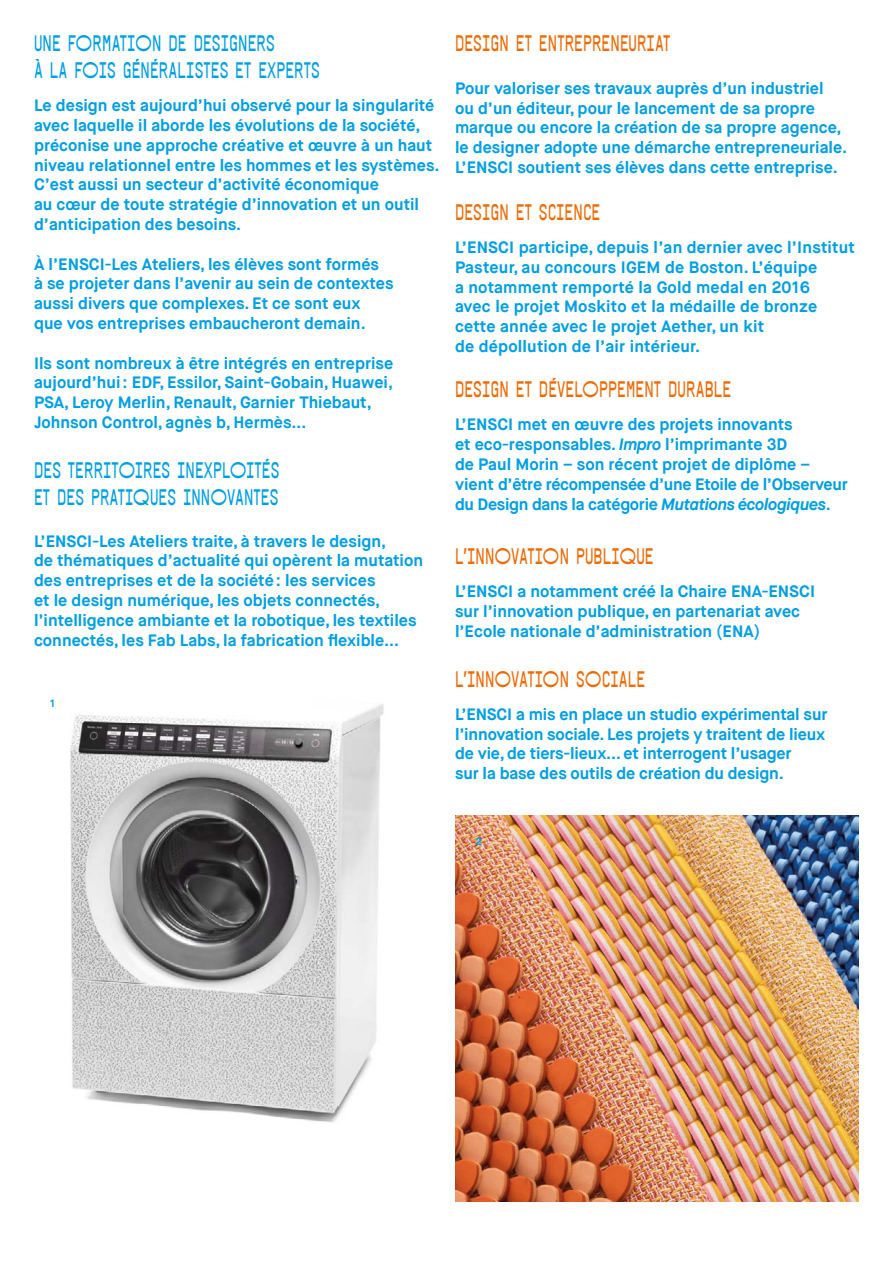
<style>
.page{position:relative;width:893px;height:1263px;background:#fff}
.page>*{position:absolute;margin:0;border:0;box-sizing:border-box;transform-origin:0 0}
.t1{font:22.5px "Atelier New Metrics";color:#ed6b06}
.t2{font:22.5px/27px "Atelier New Metrics";color:#009fe3}
.t3{font:700 16.5px/19.8px "Maison Neue";color:#009fe3}
.t4{font:700 10.5px "Maison Neue";color:#009fe3}
.s1{font-style:italic}
</style>
<div class="page">
<img style="left:70px;top:704px;width:314px;height:419px">
<img style="left:455px;top:815px;width:404px;height:387px">
<h1 class="t2" style="left:34px;top:30px;width:287px">UNE FORMATION DE DESIGNERS<br>À LA FOIS GÉNÉRALISTES ET EXPERTS</h1>
<p class="t3" style="left:34px;top:96px;width:407px">Le design est aujourd’hui observé pour la singularité avec laquelle il aborde les évolutions de la société, préconise une approche créative et œuvre à un haut niveau relationnel entre les hommes et les systèmes.<br>C’est aussi un secteur d’activité économique<br>au cœur de toute stratégie d’innovation et un outil d’anticipation des besoins.</p>
<p class="t3" style="left:34px;top:254px;width:361px">À l’ENSCI-Les Ateliers, les élèves sont formés<br>à se projeter dans l’avenir au sein de contextes aussi divers que complexes. Et ce sont eux<br>que vos entreprises embaucheront demain.</p>
<p class="t3" style="left:34px;top:353px;width:361px">Ils sont nombreux à être intégrés en entreprise aujourd’hui: EDF, Essilor, Saint-Gobain, Huawei, PSA, Leroy Merlin, Renault, Garnier Thiebaut, Johnson Control, agnès b, Hermès…</p>
<h1 class="t2" style="left:34px;top:457px;width:247px">DES TERRITOIRES INEXPLOITÉS<br>ET DES PRATIQUES INNOVANTES</h1>
<p class="t3" style="left:34px;top:531px;width:391px">L’ENSCI-Les Ateliers traite, à travers le design,<br>de thématiques d’actualité qui opèrent la mutation des entreprises et de la société: les services<br>et le design numérique, les objets connectés, l’intelligence ambiante et la robotique, les textiles connectés, les Fab Labs, la fabrication flexible…</p>
<p class="t4" style="left:50px;top:697px;width:6px">1</p>
<h1 class="t1" style="left:455px;top:31px;width:217px">DESIGN ET ENTREPRENEURIAT</h1>
<p class="t3" style="left:455px;top:78px;width:394px">Pour valoriser ses travaux auprès d’un industriel<br>ou d’un éditeur, pour le lancement de sa propre marque ou encore la création de sa propre agence, le designer adopte une démarche entrepreneuriale.<br>L’ENSCI soutient ses élèves dans cette entreprise.</p>
<h1 class="t1" style="left:455px;top:200px;width:147px">DESIGN ET SCIENCE</h1>
<p class="t3" style="left:455px;top:238px;width:401px">L’ENSCI participe, depuis l’an dernier avec l’Institut Pasteur, au concours IGEM de Boston. L’équipe<br>a notamment remporté la Gold medal en 2016<br>avec le projet Moskito et la médaille de bronze cette année avec le projet Aether, un kit<br>de dépollution de l’air intérieur.</p>
<h1 class="t1" style="left:455px;top:377px;width:278px">DESIGN ET DÉVELOPPEMENT DURABLE</h1>
<p class="t3" style="left:455px;top:415px;width:394px">L’ENSCI met en œuvre des projets innovants<br>et eco-responsables. <span class="s1">Impro</span> l’imprimante 3D<br>de Paul Morin – son récent projet de diplôme – vient d’être récompensée d’une Etoile de l’Observeur du Design dans la catégorie <span class="s1">Mutations écologiques</span>.</p>
<h1 class="t1" style="left:455px;top:543px;width:200px">L’INNOVATION PUBLIQUE</h1>
<p class="t3" style="left:455px;top:581px;width:362px">L’ENSCI a notamment créé la Chaire ENA-ENSCI sur l’innovation publique, en partenariat avec l’Ecole nationale d’administration (ENA)</p>
<h1 class="t1" style="left:455px;top:666px;width:192px">L’INNOVATION SOCIALE</h1>
<p class="t3" style="left:455px;top:704px;width:374px">L’ENSCI a mis en place un studio expérimental sur l’innovation sociale. Les projets y traitent de lieux de vie, de tiers-lieux… et interrogent l’usager<br>sur la base des outils de création du design.</p>
<p class="t4" style="left:476px;top:835px;width:8px">2</p>
</div>
